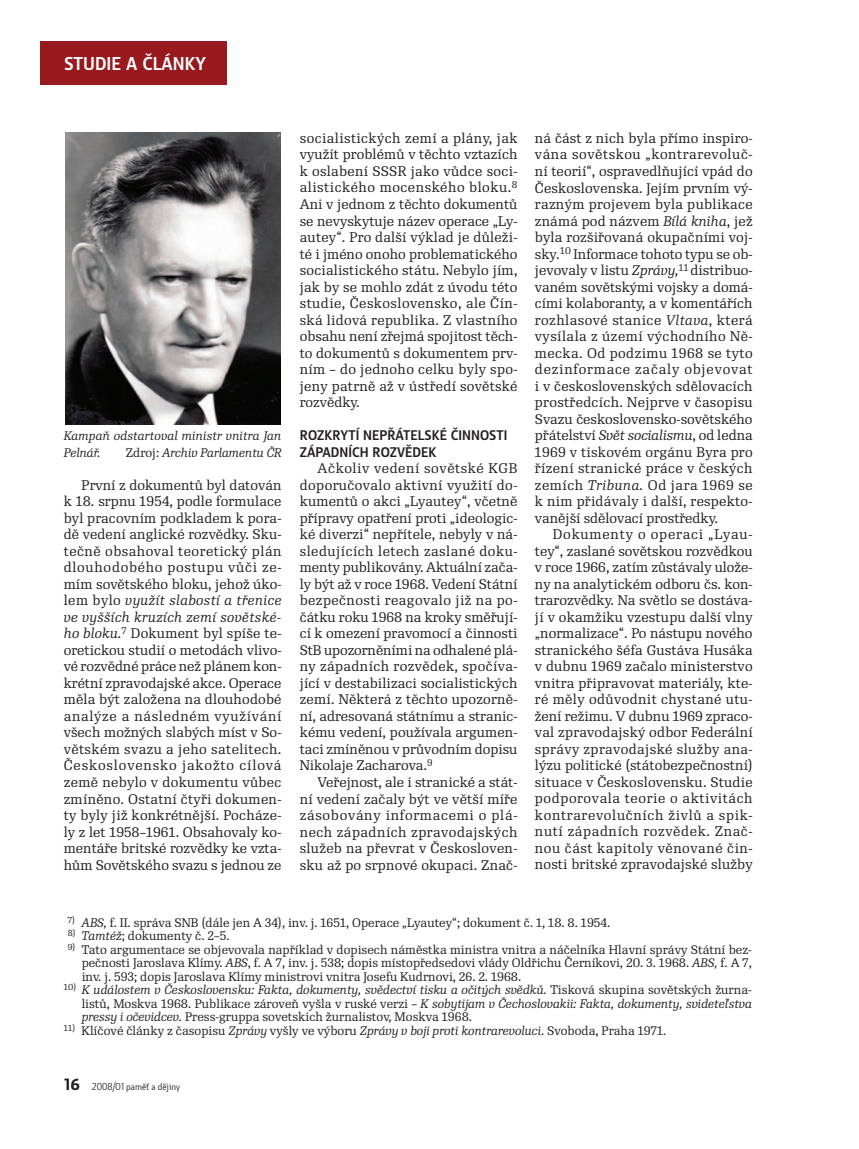
<style>
.page{position:relative;width:859px;height:1149px;background:#fff}
.page>*{position:absolute;margin:0;border:0;box-sizing:border-box;transform-origin:0 0}
.t1{font:700 18px "Botanika Lite CE";color:#fff}
.t2{font:13.5px/16.5px "Re Public Book CE";letter-spacing:.01em;color:#231f20;text-align:justify}
.t3{font:700 13.5px/16.5px "Botanika Lite CE";color:#231f20}
.t4{font:12px/13.5px "Re Public Book CE";color:#231f20;text-align:justify}
.t5{font:italic 12px/13.5px "Re Public Book CE";color:#231f20;text-align:justify}
.t6{font:9.75px "Botanika Lite CE";color:#231f20}
.s1{font-style:normal}
.s2{font-style:italic}
.s3{font-family:"Botanika Demi CE";font-weight:700;font-size:15.75px}
</style>
<div class="page">
<div style="left:41px;top:40px;width:186px;height:44px;background:#981a1e"></div>
<img style="left:65px;top:133px;width:216px;height:291px">
<h1 class="t1" style="left:64px;top:57px;width:144px">STUDIE A ČLÁNKY</h1>
<p class="t5" style="left:64px;top:428px;width:219px;line-height:16.5px">Kampaň odstartoval ministr vnitra Jan<br>Pelnář.</p>
<p class="t5" style="left:126px;top:446px;width:157px"><span class="s1">Zdroj:</span> Archiv Parlamentu ČR</p>
<p class="t2" style="left:64px;top:477px;width:219px;text-indent:18px">První z dokumentů byl datován k 18. srpnu 1954, podle formulace byl pracovním podkladem k pora&shy;dě vedení anglické rozvědky. Sku&shy;tečně obsahoval teoretický plán dlouhodobého postupu vůči ze&shy;mím sovětského bloku, jehož úko&shy;lem bylo <span class="s2">využít slabostí a třenice ve vyšších kruzích zemí sovětské&shy;ho bloku.</span><sup>7</sup> Dokument byl spíše te&shy;oretickou studií o metodách vlivo&shy;vé rozvědné práce než plánem kon&shy;krétní zpravodajské akce. Operace měla být založena na dlouhodobé analýze a následném využívání všech možných slabých míst v So&shy;větském svazu a jeho satelitech.<br>Československo jakožto cílová země nebylo v dokumentu vůbec zmíněno. Ostatní čtyři dokumen&shy;ty byly již konkrétnější. Pocháze&shy;ly z let 1958–1961. Obsahovaly ko&shy;mentáře britské rozvědky ke vzta&shy;hům Sovětského svazu s jednou ze</p>
<p class="t2" style="left:300px;top:131px;width:219px">socialistických zemí a plány, jak využít problémů v těchto vztazích k oslabení SSSR jako vůdce soci&shy;alistického mocenského bloku.<sup>8<br></sup>Ani v jednom z těchto dokumentů se nevyskytuje název operace „Ly&shy;autey“. Pro další výklad je důleži&shy;té i jméno onoho problematického socialistického státu. Nebylo jím, jak by se mohlo zdát z úvodu této studie, Československo, ale Čín&shy;ská lidová republika. Z vlastního obsahu není zřejmá spojitost těch&shy;to dokumentů s dokumentem prv&shy;ním – do jednoho celku byly spo&shy;jeny patrně až v ústředí sovětské rozvědky.</p>
<p class="t3" style="left:300px;top:428px;width:209px">ROZKRYTÍ NEPŘÁTELSKÉ ČINNOSTI<br>ZÁPADNÍCH ROZVĚDEK</p>
<p class="t2" style="left:300px;top:461px;width:219px;text-indent:18px">Ačkoliv vedení sovětské KGB doporučovalo aktivní využití do&shy;kumentů o akci „Lyautey“, včetně přípravy opatření proti „ideologic&shy;ké diverzi“ nepřítele, nebyly v ná&shy;sledujících letech zaslané doku&shy;menty publikovány. Aktuální zača&shy;ly být až v roce 1968. Vedení Státní bezpečnosti reagovalo již na po&shy;čátku roku 1968 na kroky směřují&shy;cí k omezení pravomocí a činnosti StB upozorněními na odhalené plá&shy;ny západních rozvědek, spočíva&shy;jící v destabilizaci socialistických zemí. Některá z těchto upozorně&shy;ní, adresovaná státnímu a stranic&shy;kému vedení, používala argumen&shy;taci zmíněnou v průvodním dopisu Nikolaje Zacharova.<sup>9</sup></p>
<p class="t2" style="left:300px;top:774px;width:219px;text-indent:18px">Veřejnost, ale i stranické a stát&shy;ní vedení začaly být ve větší míře zásobovány informacemi o plá&shy;nech západních zpravodajských služeb na převrat v Českosloven&shy;sku až po srpnové okupaci. Znač-</p>
<p class="t2" style="left:535px;top:131px;width:219px">ná část z nich byla přímo inspiro&shy;vána sovětskou „kontrarevoluč&shy;ní teorií“, ospravedlňující vpád do Československa. Jejím prvním vý&shy;razným projevem byla publikace známá pod názvem <span class="s2">Bílá kniha</span>, jež byla rozšiřovaná okupačními voj&shy;sky<span class="s2">.</span><sup>10</sup> Informace tohoto typu se ob&shy;jevovaly v listu <span class="s2">Zprávy,</span><sup>11</sup> distribuo&shy;vaném sovětskými vojsky a domá&shy;cími kolaboranty, a v komentářích rozhlasové stanice <span class="s2">Vltava</span>, která vysílala z území východního Ně&shy;mecka. Od podzimu 1968 se tyto dezinformace začaly objevovat i v československých sdělovacích prostředcích. Nejprve v časopisu Svazu československo-sovětského přátelství <span class="s2">Svět socialismu</span>, od ledna 1969 v tiskovém orgánu Byra pro řízení stranické práce v českých zemích <span class="s2">Tribuna.</span> Od jara 1969 se k nim přidávaly i další, respekto&shy;vanější sdělovací prostředky.</p>
<p class="t2" style="left:535px;top:527px;width:219px;text-indent:18px">Dokumenty o operaci „Lyau&shy;tey“, zaslané sovětskou rozvědkou v roce 1966, zatím zůstávaly ulože&shy;ny na analytickém odboru čs. kon&shy;trarozvědky. Na světlo se dostáva&shy;jí v okamžiku vzestupu další vlny „normalizace“. Po nástupu nového stranického šéfa Gustáva Husáka v dubnu 1969 začalo ministerstvo vnitra připravovat materiály, kte&shy;ré měly odůvodnit chystané utu&shy;žení režimu. V dubnu 1969 zpraco&shy;val zpravodajský odbor Federální správy zpravodajské služby ana&shy;lýzu politické (státobezpečnostní) situace v Československu. Studie podporovala teorie o aktivitách kontrarevolučních živlů a spik&shy;nutí západních rozvědek. Znač&shy;nou část kapitoly věnované čin&shy;nosti britské zpravodajské služby</p>
<p class="t4" style="left:68px;top:916px;width:544px"><sup>7)</sup> <span class="s2">ABS,</span> f. II. správa SNB (dále jen A 34), inv. j. 1651, Operace „Lyautey“; dokument č. 1, 18. 8. 1954.</p>
<p class="t4" style="left:68px;top:929px;width:163px"><sup>8)</sup> <span class="s2">Tamtéž</span>; dokumenty č. 2–5.</p>
<p class="t4" style="left:82px;top:943px;width:672px;text-indent:-14px"><sup>9)</sup> Tato argumentace se objevovala například v dopisech náměstka ministra vnitra a náčelníka Hlavní správy Státní bez&shy;pečnosti Jaroslava Klímy. <span class="s2">ABS</span>, f. A 7, inv. j. 538; dopis místopředsedovi vlády Oldřichu Černíkovi, 20. 3. 1968. <span class="s2">ABS,</span> f. A 7, inv. j. 593; dopis Jaroslava Klímy ministrovi vnitra Josefu Kudrnovi, 26. 2. 1968.</p>
<p class="t5" style="left:82px;top:983px;width:672px;text-indent:-18px"><sup>10)</sup> K událostem v Československu: Fakta, dokumenty, svědectví tisku a očitých svědků. <span class="s1">Tisková skupina sovětských žurna&shy;listů, Moskva 1968. Publikace zároveň vyšla v ruské verzi –</span> K sobytijam v Čechoslovakii: Fakta, dokumenty, svideteľstva pressy i očevidcev. <span class="s1">Press-gruppa sovetskich žurnalistov, Moskva 1968.</span></p>
<p class="t4" style="left:64px;top:1024px;width:604px"><sup>11)</sup> Klíčové články z časopisu <span class="s2">Zprávy</span> vyšly ve výboru <span class="s2">Zprávy v boji proti kontrarevoluci</span>. Svoboda, Praha 1971.</p>
<p class="t6" style="left:64px;top:1082px;width:118px"><span class="s3">16</span> 2008/01 paměť a dějiny</p>
</div>
